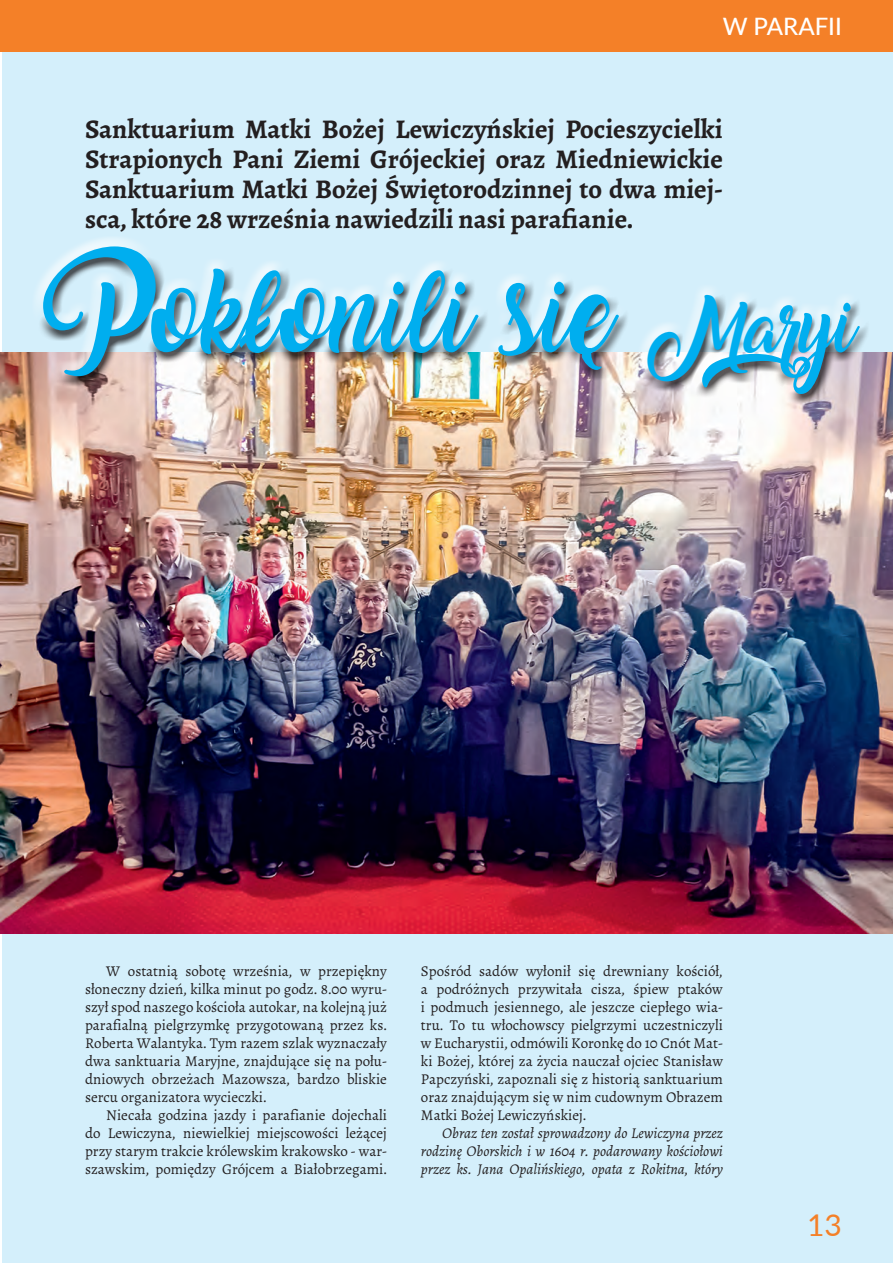
<style>
.page{position:relative;width:893px;height:1263px;background:#fff}
.page>*{position:absolute;margin:0;border:0;box-sizing:border-box;transform-origin:0 0}
.t1{font:74.55px "Amarillo";color:#00aeef}
.t2{font:30px "Lato";color:#f48028}
.t3{font:700 27px/30px "Alegreya";color:#231f20;text-align:justify}
.t4{font:500 24px "Lato";color:#fff}
.t5{font:15px/18px "Alegreya";color:#231f20;text-align:justify}
.t6{font:italic 15px/18px "Alegreya";color:#231f20;text-align:justify}
.s1{font-size:47.85px}
.s2{font-size:52.5px}
</style>
<div class="page">
<div style="left:2px;top:51px;width:891px;height:1212px;background:#d4effb"></div>
<div style="left:0;top:0;width:893px;height:51px;background:#f48028"></div>
<img style="left:0;top:353px;width:893px;height:580px">
<div style="left:32px;top:236px;width:836px;height:162px;background:#fff;opacity:.75"></div>
<div style="left:38px;top:252px;width:832px;height:153px;background:#231f20;opacity:.75"></div>
<p class="t4" style="left:723px;top:9px;width:121px">W PARAFII</p>
<p class="t3" style="left:85px;top:114px;width:639px">Sanktuarium Matki Bożej Lewiczyńskiej Pocieszycielki Strapionych Pani Ziemi Grójeckiej oraz Miedniewickie Sanktuarium Matki Bożej Świętorodzinnej to dwa miej&shy;sca, które 28 września nawiedzili nasi parafianie.</p>
<h1 class="t1" style="left:41px;top:283px;width:851px">Pokłonili się <span class="s1">Ma</span><span class="s2">ryi</span></h1>
<p class="t5" style="left:85px;top:962px;width:303px;text-indent:21px">W ostatnią sobotę września, w przepiękny słoneczny dzień, kilka minut po godz. 8.00 wyru&shy;szył spod naszego kościoła autokar, na kolejną już parafialną pielgrzymkę przygotowaną przez ks.<br>Roberta Walantyka. Tym razem szlak wyznaczały dwa sanktuaria Maryjne, znajdujące się na połu&shy;dniowych obrzeżach Mazowsza, bardzo bliskie sercu organizatora wycieczki.</p>
<p class="t5" style="left:85px;top:1106px;width:303px;text-indent:21px">Niecała godzina jazdy i parafianie dojechali do Lewiczyna, niewielkiej miejscowości leżącej przy starym trakcie królewskim krakowsko - war&shy;szawskim, pomiędzy Grójcem a Białobrzegami.</p>
<p class="t5" style="left:421px;top:962px;width:303px">Spośród sadów wyłonił się drewniany kościół, a podróżnych przywitała cisza, śpiew ptaków i podmuch jesiennego, ale jeszcze ciepłego wia&shy;tru. To tu włochowscy pielgrzymi uczestniczyli w Eucharystii, odmówili Koronkę do 10 Cnót Mat&shy;ki Bożej, której za życia nauczał ojciec Stanisław Papczyński, zapoznali się z historią sanktuarium oraz znajdującym się w nim cudownym Obrazem Matki Bożej Lewiczyńskiej.</p>
<p class="t6" style="left:421px;top:1124px;width:303px;text-indent:21px">Obraz ten został sprowadzony do Lewiczyna przez rodzinę Oborskich i w 1604 r. podarowany kościołowi przez ks. Jana Opalińskiego, opata z Rokitna, który</p>
<p class="t2" style="left:807px;top:1204px;width:36px">13</p>
</div>
